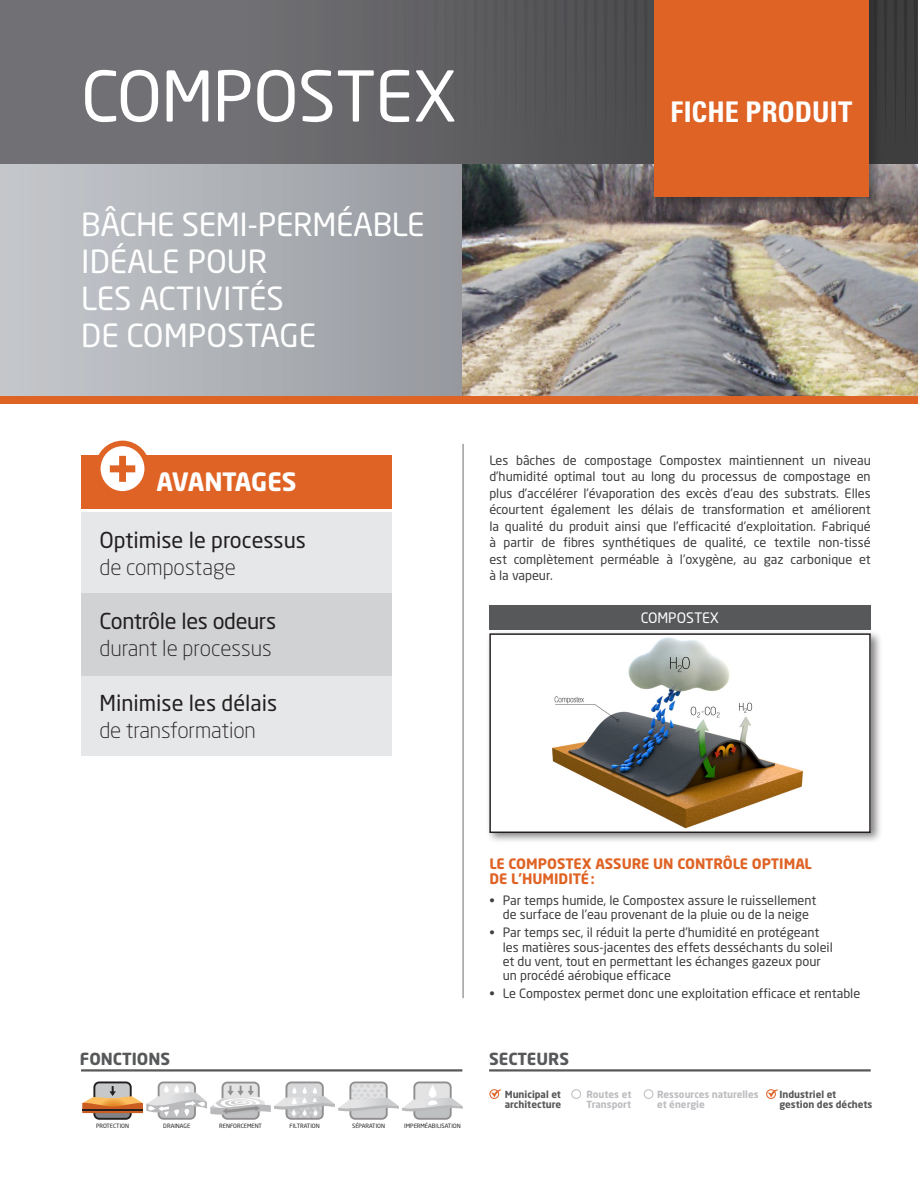
<style>
.page{position:relative;width:918px;height:1188px;background:#fff}
.page>*{position:absolute;margin:0;border:0;box-sizing:border-box;transform-origin:0 0}
.titre_projet{font:69px "Neo Sans";letter-spacing:-.015em;color:#fff}
.gros_titre{font:31.5px/37px "Neo Sans";letter-spacing:-.01em;color:#fff}
.étude_de_cas{font:700 condensed 28.5px "Univers";color:#fff}
.avantage{font:700 25.05px "Neo Sans";letter-spacing:-.025em;color:#fff}
.texte_avantage{font:21.75px/27px "Neo Sans";color:#231f20}
.usage{font:700 16.5px "Neo Sans";color:#57585a}
.titre_1_orange{font:700 14.25px/15px "Neo Sans";color:#df6325}
.titre_1_blanc{font:14.25px "Neo Sans";color:#fff}
.texte_intro{font:12.75px/16.5px "Neo Sans";color:#3e3e3f;text-align:center}
.pts_usage_fonce{font:700 9.75px/10.5px "Neo Sans";color:#57585a}
.texte_courant{font:700 9.75px/10.5px "Neo Sans";color:#bcbdc0}
.t1{font:5.85px "Neo Sans";color:#231f20}
.s1{font-weight:300}
</style>
<div class="page">
<svg style="left:0;top:0;width:918px;height:165px;background:#6e6d71"></svg>
<svg style="left:313px;top:0;width:605px;height:150px;background:#58575a"></svg>
<svg style="left:0;top:165px;width:462px;height:232px;background:#adb0b5"></svg>
<hr style="left:463px;top:444px;width:1px;height:554px;background:#6c6d70">
<svg style="left:644px;top:1089px;width:9px;height:10px"></svg>
<svg style="left:571px;top:1089px;width:10px;height:10px"></svg>
<hr style="left:489px;top:1069px;width:382px;height:3px;background:#57585a">
<hr style="left:81px;top:1069px;width:381px;height:3px;background:#57585a">
<svg style="left:82px;top:1081px;width:381px;height:39px"></svg>
<img style="left:462px;top:165px;width:456px;height:232px">
<div style="left:651px;top:0;width:231px;height:210px;background:#231f20;opacity:.5"></div>
<div style="left:655px;top:0;width:214px;height:197px;background:#df6325"></div>
<div style="left:0;top:397px;width:918px;height:7px;background:#df6325"></div>
<div style="left:81px;top:512px;width:310px;height:81px;background:#e6e7e9"></div>
<div style="left:81px;top:675px;width:310px;height:81px;background:#e6e7e9"></div>
<div style="left:81px;top:593px;width:310px;height:82px;background:#d1d2d4"></div>
<div style="left:81px;top:455px;width:310px;height:53px;background:#df6325"></div>
<svg style="left:98px;top:443px;width:49px;height:51px"></svg>
<div style="left:95px;top:441px;width:55px;height:56px;border:6px solid #df6325;border-radius:50%"></div>
<svg style="left:110px;top:456px;width:25px;height:26px"></svg>
<div style="left:489px;top:605px;width:382px;height:24px;background:#57585a"></div>
<div style="left:486px;top:630px;width:397px;height:214px;background:#231f20;opacity:.55"></div>
<div style="left:489px;top:633px;width:382px;height:199px;background:#fff"></div>
<svg style="left:489px;top:1089px;width:12px;height:10px"></svg>
<svg style="left:766px;top:1089px;width:12px;height:10px"></svg>
<img style="left:551px;top:637px;width:253px;height:192px">
<div style="left:489px;top:633px;width:382px;height:200px;border:2px solid #231f20"></div>
<p class="titre_projet" style="left:81px;top:54px;width:378px">COMPOSTEX</p>
<p class="gros_titre" style="left:81px;top:206px;width:345px">BÂCHE SEMI-PERMÉABLE<br>IDÉALE POUR<br>LES ACTIVITÉS<br>DE COMPOSTAGE</p>
<p class="étude_de_cas" style="left:671px;top:95px;width:183px">FICHE PRODUIT</p>
<p class="avantage" style="left:157px;top:466px;width:141px">AVANTAGES</p>
<p class="texte_avantage" style="left:100px;top:526px;width:208px">Optimise le processus <span class="s1">de compostage</span></p>
<p class="texte_intro" style="left:489px;top:452px;width:383px;text-align:justify">Les bâches de compostage Compostex maintiennent un niveau d’humidité optimal tout au long du processus de compostage en plus d’accélérer l’évaporation des excès d’eau des substrats. Elles écourtent également les délais de transformation et améliorent la qualité du produit ainsi que l’efficacité d’exploitation. Fabriqué à partir de fibres synthétiques de qualité, ce textile non-tissé est complètement perméable à l’oxygène, au gaz carbonique et à la vapeur.</p>
<p class="texte_avantage" style="left:100px;top:607px;width:178px">Contrôle les odeurs <span class="s1">durant le processus</span></p>
<p class="titre_1_blanc" style="left:641px;top:609px;width:80px">COMPOSTEX</p>
<p class="texte_avantage" style="left:100px;top:689px;width:179px">Minimise les délais <span class="s1">de transformation</span></p>
<p class="titre_1_orange" style="left:489px;top:856px;width:324px">LE COMPOSTEX ASSURE UN CONTRÔLE OPTIMAL<br>DE L’HUMIDITÉ:</p>
<p class="texte_intro" style="left:489px;top:893px;width:328px;line-height:14.2px">• Par temps humide, le Compostex assure le ruissellement de surface de l’eau provenant de la pluie ou de la neige</p>
<p class="texte_intro" style="left:503px;top:925px;width:332px;line-height:14.2px;text-align:left;text-indent:-14px">• Par temps sec, il réduit la perte d’humidité en protégeant les matières sous-jacentes des effets desséchants du soleil et du vent, tout en permettant les échanges gazeux pour un procédé aérobique efficace</p>
<p class="texte_intro" style="left:489px;top:985px;width:372px">• Le Compostex permet donc une exploitation efficace et rentable</p>
<p class="usage" style="left:80px;top:1049px;width:92px">FONCTIONS</p>
<p class="usage" style="left:489px;top:1049px;width:81px">SECTEURS</p>
<p class="t1" style="left:96px;top:1122px;width:35px">PROTECTION</p>
<p class="t1" style="left:163px;top:1122px;width:28px">DRAINAGE</p>
<p class="t1" style="left:219px;top:1122px;width:44px">RENFORCEMENT</p>
<p class="t1" style="left:289px;top:1122px;width:32px">FILTRATION</p>
<p class="t1" style="left:352px;top:1122px;width:34px">SÉPARATION</p>
<p class="t1" style="left:404px;top:1122px;width:58px">IMPERMÉABILISATION</p>
<p class="pts_usage_fonce" style="left:505px;top:1089px;width:58px">Municipal et architecture</p>
<p class="pts_usage_fonce" style="left:779px;top:1089px;width:95px">Industriel et gestion des déchets</p>
<p class="texte_courant" style="left:586px;top:1089px;width:46px">Routes et<br>Transport</p>
<p class="texte_courant" style="left:657px;top:1089px;width:103px">Ressources naturelles et énergie</p>
</div>
